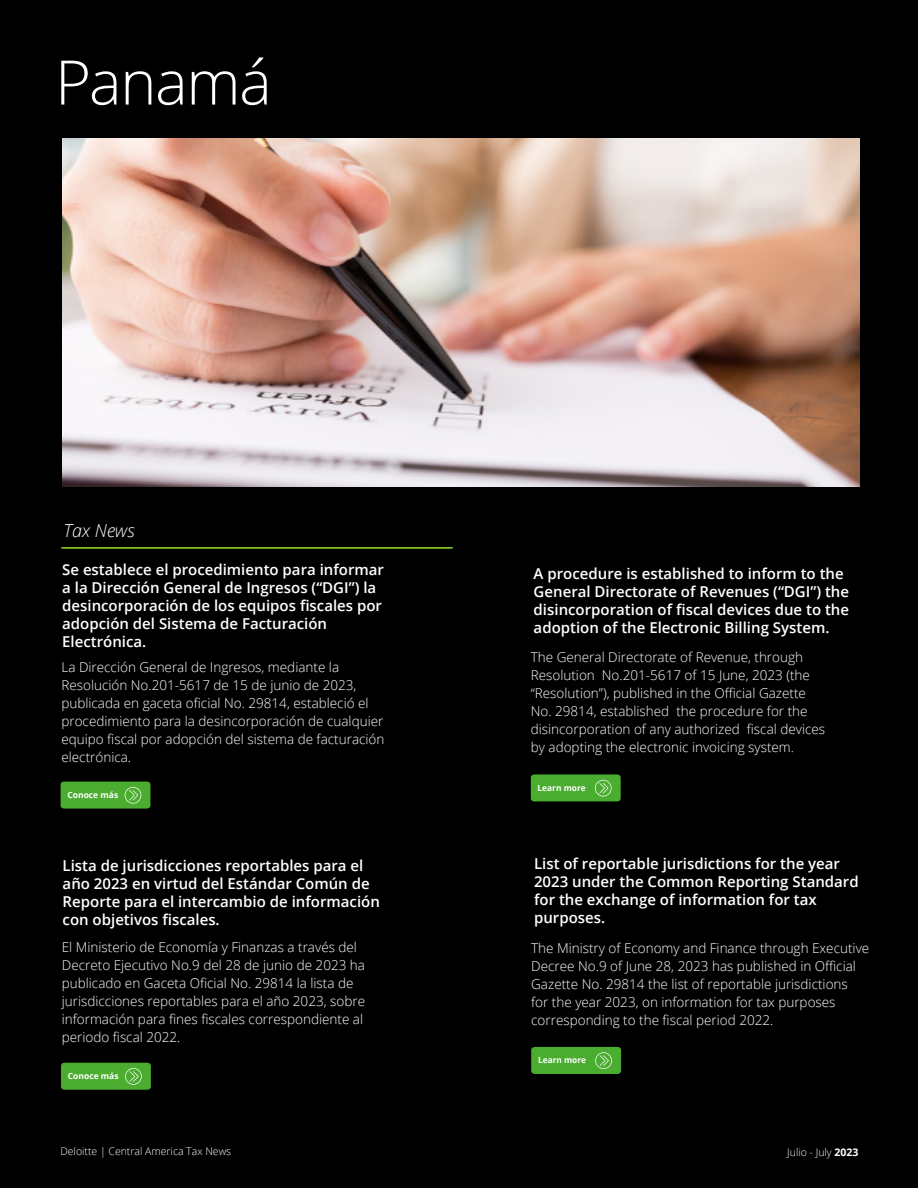
<style>
.page{position:relative;width:918px;height:1188px;background:#000}
.page>*{position:absolute;margin:0;border:0;box-sizing:border-box;transform-origin:0 0}
.t1{font:300 61.5px "Open Sans";letter-spacing:-.025em;color:#fff}
.t2{font:italic 300 18px "Open Sans";color:#fff}
.t3{font:600 15px/18px "Open Sans";color:#fff}
.t4{font:300 13.5px/18px "Open Sans";color:#fff}
.t5{font:300 10.5px "Open Sans";color:#fff}
.t6{font:700 8.55px "Open Sans";color:#fff}
.s1{font-weight:700}
</style>
<div class="page">
<hr style="left:64px;top:547px;width:389px;height:2px;background:#86bc25">
<hr style="left:61px;top:547px;width:389px;height:2px;background:#86bc25">
<div style="left:61px;top:782px;width:89px;height:27px;background:#4aad30;border-radius:3px"></div>
<svg style="left:125px;top:787px;width:16px;height:17px"></svg>
<div style="left:531px;top:774px;width:90px;height:27px;background:#4aad30;border-radius:3px"></div>
<svg style="left:595px;top:780px;width:17px;height:17px"></svg>
<div style="left:61px;top:1063px;width:90px;height:27px;background:#4aad30;border-radius:3px"></div>
<svg style="left:125px;top:1068px;width:17px;height:17px"></svg>
<div style="left:531px;top:1047px;width:90px;height:27px;background:#4aad30;border-radius:3px"></div>
<svg style="left:595px;top:1052px;width:17px;height:17px"></svg>
<img style="left:62px;top:138px;width:797px;height:348px">
<h1 class="t1" style="left:55px;top:40px;width:218px">Panamá</h1>
<h2 class="t2" style="left:64px;top:518px;width:73px">Tax News</h2>
<p class="t3" style="left:62px;top:561px;width:323px">Se establece el procedimiento para informar a la Dirección General de Ingresos (“DGI”) la desincorporación de los equipos fiscales por adopción del Sistema de Facturación Electrónica.</p>
<p class="t4" style="left:61px;top:658px;width:325px">La Dirección General de Ingresos, mediante la Resolución No.201-5617 de 15 de junio de 2023, publicada en gaceta oficial No. 29814, estableció el procedimiento para la desincorporación de cualquier equipo fiscal por adopción del sistema de facturación electrónica.</p>
<p class="t6" style="left:67px;top:789px;width:52px">Conoce más</p>
<p class="t3" style="left:63px;top:856px;width:319px">Lista de jurisdicciones reportables para el año 2023 en virtud del Estándar Común de Reporte para el intercambio de información con objetivos fiscales.</p>
<p class="t4" style="left:62px;top:938px;width:305px">El Ministerio de Economía y Finanzas a través del Decreto Ejecutivo No.9 del 28 de junio de 2023 ha publicado en Gaceta Oficial No. 29814 la lista de jurisdicciones reportables para el año 2023, sobre información para fines fiscales correspondiente al periodo fiscal 2022.</p>
<p class="t6" style="left:68px;top:1070px;width:52px">Conoce más</p>
<p class="t3" style="left:534px;top:564px;width:317px">A procedure is established to inform to the General Directorate of Revenues (“DGI”) the disincorporation of fiscal devices due to the adoption of the Electronic Billing System.</p>
<p class="t4" style="left:531px;top:647px;width:296px">The General Directorate of Revenue, through Resolution No.201-5617 of 15 June, 2023 (the “Resolution”), published in the Official Gazette No. 29814, established the procedure for the disincorporation of any authorized fiscal devices by adopting the electronic invoicing system.</p>
<p class="t6" style="left:538px;top:782px;width:50px">Learn more</p>
<p class="t3" style="left:534px;top:855px;width:326px">List of reportable jurisdictions for the year 2023 under the Common Reporting Standard for the exchange of information for tax purposes.</p>
<p class="t4" style="left:531px;top:938px;width:340px">The Ministry of Economy and Finance through Executive Decree No.9 of June 28, 2023 has published in Official Gazette No. 29814 the list of reportable jurisdictions<br>for the year 2023, on information for tax purposes corresponding to the fiscal period 2022.</p>
<p class="t6" style="left:538px;top:1054px;width:50px">Learn more</p>
<p class="t5" style="left:60px;top:1144px;width:172px">Deloitte | Central America Tax News</p>
<p class="t5" style="left:787px;top:1145px;width:73px">Julio - July <span class="s1">2023</span></p>
</div>
